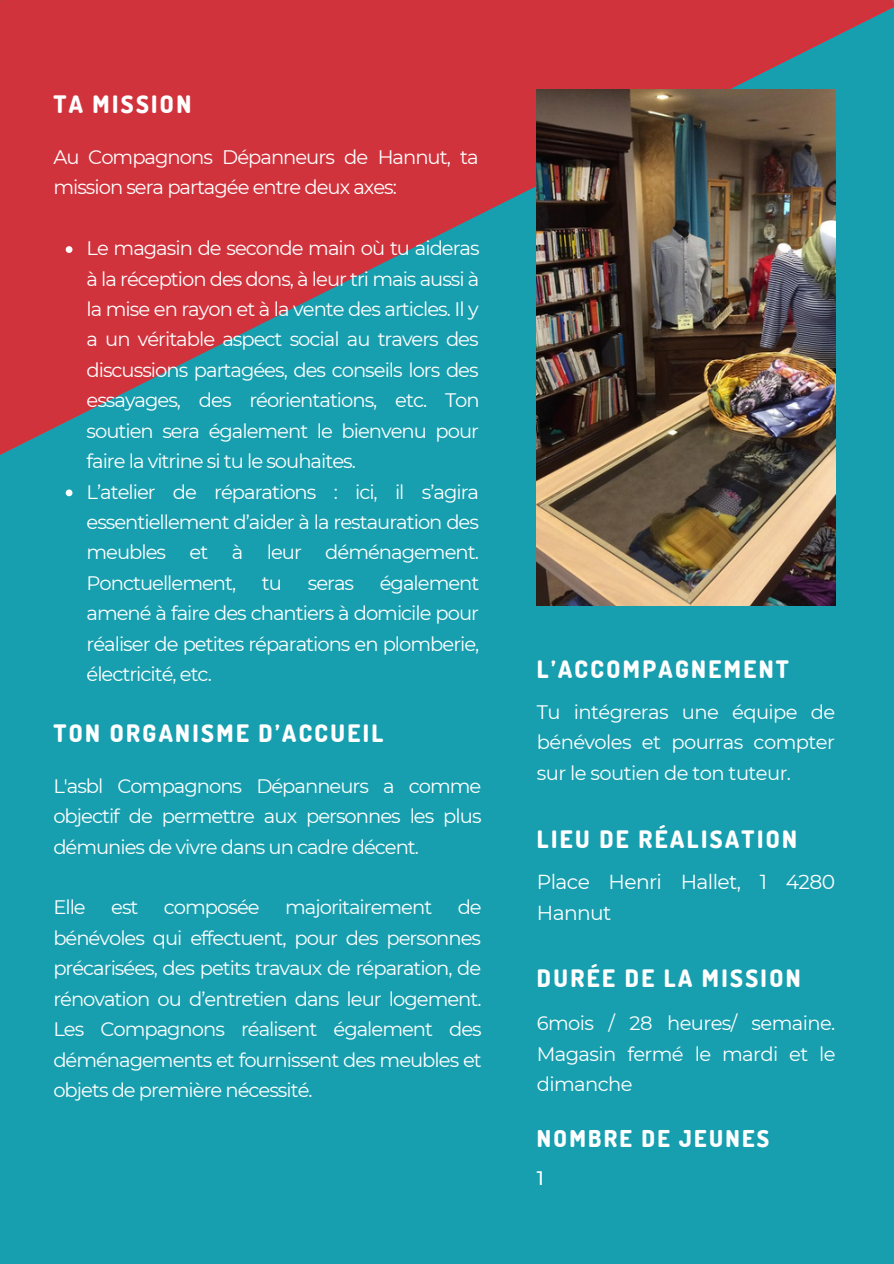
<style>
.page{position:relative;width:894px;height:1264px;background:#fff}
.page>*{position:absolute;margin:0;border:0;box-sizing:border-box;transform-origin:0 0}
.t1{font:800 24px "Dosis";letter-spacing:.1em;color:#fff}
.t2{font:800 23.25px "Dosis";letter-spacing:.1em;color:#fff}
.t3{font:20.25px/31.5px "Montserrat";letter-spacing:-.03em;color:#fff}
.t4{font:19.5px/30.5px "Montserrat";letter-spacing:-.05em;color:#fff;text-align:justify}
.t5{font:500 19.5px "Montserrat";color:#fff}
</style>
<div class="page">
<div style="left:0;top:0;width:893px;height:1263px;background:#179faf"></div>
<svg style="left:0;top:0;width:893px;height:455px;fill:#d1333d"></svg>
<svg style="left:66px;top:246px;width:6px;height:7px"></svg>
<svg style="left:66px;top:489px;width:6px;height:7px"></svg>
<img style="left:536px;top:89px;width:299px;height:516px">
<p class="t1" style="left:53px;top:89px;width:139px">TA MISSION</p>
<p class="t4" style="left:53px;top:142px;width:426px">Au Compagnons Dépanneurs de Hannut, ta mission sera partagée entre deux axes:</p>
<p class="t4" style="left:86px;top:233px;width:394px">Le magasin de seconde main où tu aideras à la réception des dons, à leur tri mais aussi à la mise en rayon et à la vente des articles. Il y a un véritable aspect social au travers des discussions partagées, des conseils lors des essayages, des réorientations, etc. Ton soutien sera également le bienvenu pour faire la vitrine si tu le souhaites.</p>
<p class="t4" style="left:86px;top:476px;width:394px">L’atelier de réparations : ici, il s’agira essentiellement d’aider à la restauration des meubles et à leur déménagement.<br>Ponctuellement,</p>
<p class="t4" style="left:86px;top:567px;width:394px;text-indent:293px">également amené à faire des chantiers à domicile pour réaliser de petites réparations en plomberie, électricité, etc.</p>
<p class="t4" style="left:262px;top:567px;width:22px">tu</p>
<p class="t4" style="left:308px;top:567px;width:48px">seras</p>
<p class="t1" style="left:53px;top:717px;width:331px">TON ORGANISME D’ACCUEIL</p>
<p class="t4" style="left:53px;top:770px;width:429px">L'asbl Compagnons Dépanneurs a comme objectif de permettre aux personnes les plus démunies de vivre dans un cadre décent.</p>
<p class="t4" style="left:53px;top:892px;width:34px">Elle</p>
<p class="t4" style="left:111px;top:892px;width:29px">est</p>
<p class="t4" style="left:164px;top:892px;width:97px">composée</p>
<p class="t4" style="left:285px;top:892px;width:149px">majoritairement</p>
<p class="t4" style="left:53px;top:892px;width:430px;text-indent:404px">de bénévoles qui effectuent, pour des personnes précarisées, des petits travaux de réparation, de rénovation ou d’entretien dans leur logement.<br>Les Compagnons réalisent également des déménagements et fournissent des meubles et objets de première nécessité.</p>
<p class="t1" style="left:536px;top:653px;width:253px">L’ACCOMPAGNEMENT</p>
<p class="t4" style="left:536px;top:696px;width:300px">Tu intégreras une équipe de bénévoles et pourras compter sur le soutien de ton tuteur.</p>
<p class="t1" style="left:536px;top:823px;width:262px">LIEU DE RÉALISATION</p>
<p class="t3" style="left:536px;top:865px;width:300px">Place Henri Hallet, 1 4280<br>Hannut</p>
<p class="t1" style="left:536px;top:962px;width:265px">DURÉE DE LA MISSION</p>
<p class="t4" style="left:536px;top:1007px;width:300px">6mois / 28 heures/ semaine.<br>Magasin fermé le mardi et le dimanche</p>
<p class="t2" style="left:536px;top:1123px;width:234px">NOMBRE DE JEUNES</p>
<p class="t5" style="left:536px;top:1166px;width:9px">1</p>
</div>
